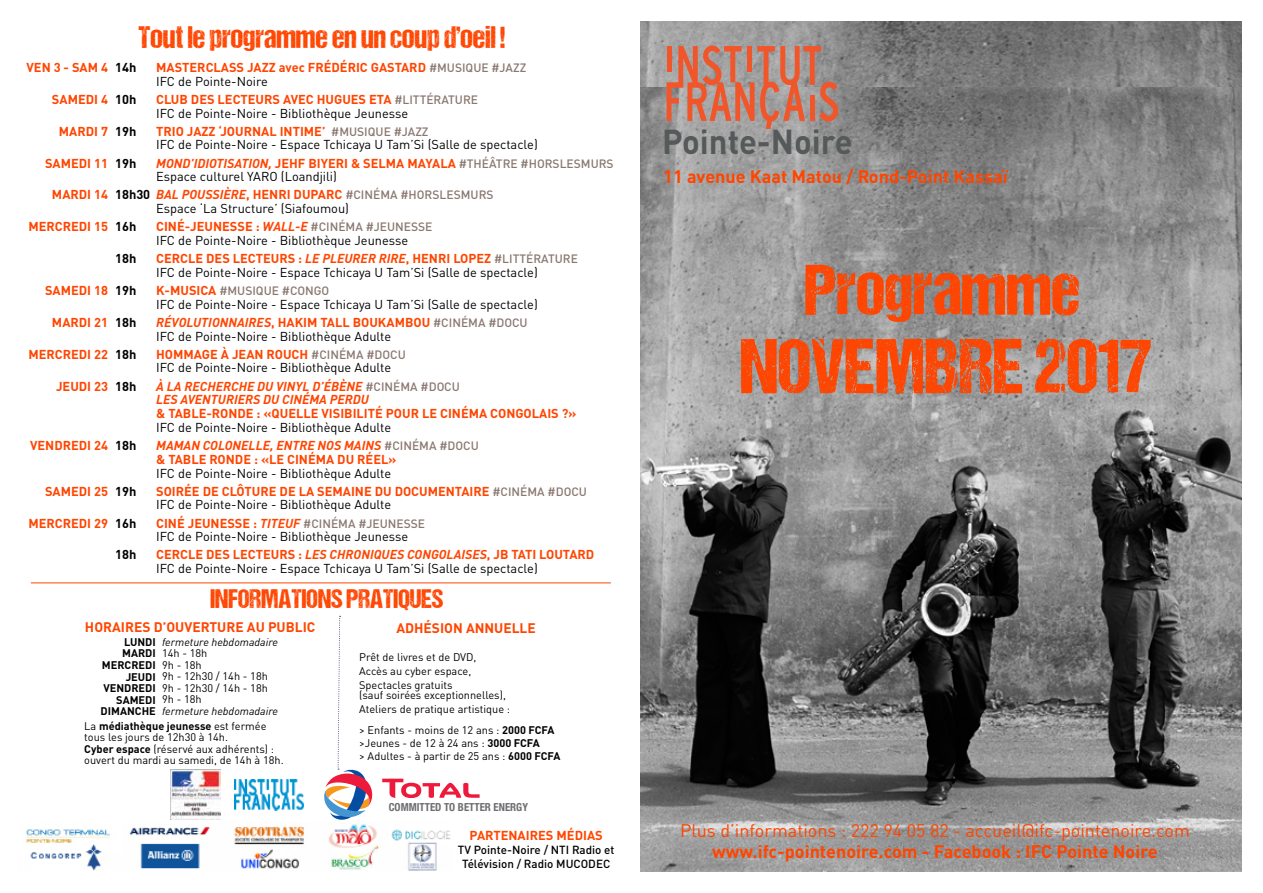
<style>
.page{position:relative;width:1263px;height:893px;background:#fff}
.page>*{position:absolute;margin:0;border:0;box-sizing:border-box;transform-origin:0 0}
.t1{font:78px "DCC Ash";color:#ff4500}
.t2{font:72px "DCC Ash";color:#ff4500}
.t3{font:700 34.2px "DINOT";color:#56595a;scale:.96 1}
.t4{font:31.2px "DCC Ash";color:#ff4500}
.t5{font:26.85px "DCC Ash";color:#ff4500}
.t6{font:700 18px "DINOT";color:#ff4500}
.t7{font:18px "DINOT";color:#ff4500}
.t8{font:700 13.65px "DINOT";color:#ff4500}
.t9{font:700 12.9px "DINOT";color:#ff4500}
.t10{font:12.75px/18px "DINOT";color:#000}
.t11{font:700 12.75px/13.8px "DINOT";color:#ff4500}
.t12{font:700 12.75px "DINOT";color:#000}
.t13{font:italic 700 12.75px "DINOT";color:#ff4500}
.t14{font:500 12px "DINOT";color:#8a7770}
.t15{font:500 11.7px/14px "DINOT";color:#000;text-align:center}
.t16{font:700 condensed 11.1px "Helvetica Neue LT Std";color:#6d6e71}
.t17{font:10.95px/11.6px "DINOT";color:#000}
.t18{font:700 10.95px/11.6px "DINOT";color:#000;text-align:right}
.t19{font:italic 10.95px "DINOT";color:#000}
.s1{font-weight:500;font-size:12px;color:#8a7770}
.s2{font-weight:400;color:#000}
.s3{font-weight:700;color:#ff4500}
.s4{font-weight:700;font-style:italic;color:#ff4500}
.s5{font-weight:700;font-style:italic;font-size:12.75px;color:#ff4500}
.s6{font-weight:700;font-size:12.75px;color:#ff4500}
.s7{font-weight:700}
</style>
<div class="page">
<img style="left:640px;top:21px;width:602px;height:66px">
<img style="left:640px;top:87px;width:602px;height:784px">
<img style="left:171px;top:769px;width:50px;height:50px">
<img style="left:235px;top:779px;width:68px;height:32px">
<svg style="left:382px;top:779px;width:98px;height:19px"></svg>
<svg style="left:324px;top:616px;width:49px;height:204px"></svg>
<img style="left:26px;top:824px;width:425px;height:47px">
<hr style="left:31px;top:583px;width:580px;height:1px;background:#ff4500">
<svg style="left:666px;top:45px;width:172px;height:84px;background:#bc8576"></svg>
<p class="t11" style="left:26px;top:60px;width:83px">VEN 3 - SAM 4</p>
<p class="t11" style="left:52px;top:92px;width:58px">SAMEDI 4</p>
<p class="t11" style="left:59px;top:124px;width:51px">MARDI 7</p>
<p class="t11" style="left:45px;top:156px;width:65px">SAMEDI 11</p>
<p class="t11" style="left:52px;top:188px;width:58px">MARDI 14</p>
<p class="t11" style="left:28px;top:219px;width:81px">MERCREDI 15</p>
<p class="t11" style="left:45px;top:283px;width:65px">SAMEDI 18</p>
<p class="t11" style="left:52px;top:315px;width:58px">MARDI 21</p>
<p class="t11" style="left:28px;top:347px;width:81px">MERCREDI 22</p>
<p class="t11" style="left:56px;top:379px;width:54px">JEUDI 23</p>
<p class="t11" style="left:30px;top:438px;width:79px">VENDREDI 24</p>
<p class="t11" style="left:45px;top:484px;width:65px">SAMEDI 25</p>
<p class="t11" style="left:28px;top:516px;width:81px">MERCREDI 29</p>
<h3 class="t4" style="left:138px;top:21px;width:368px">Tout le programme en un coup d’oeil !</h3>
<p class="t11" style="left:156px;top:60px;width:372px">MASTERCLASS JAZZ avec FRÉDÉRIC GASTARD <span class="s1">#MUSIQUE #JAZZ<br></span><span class="s2">IFC de Pointe-Noire</span></p>
<p class="t10" style="left:156px;top:92px;width:323px;line-height:13.8px"><span class="s3">CLUB DES LECTEURS AVEC HUGUES ETA</span> <span class="s1">#LITTÉRATURE<br></span>IFC de Pointe-Noire - Bibliothèque Jeunesse</p>
<p class="t10" style="left:156px;top:124px;width:383px;line-height:13.8px"><span class="s3">TRIO JAZZ ‘JOURNAL INTIME’</span> <span class="s1">#MUSIQUE #JAZZ<br></span>IFC de Pointe-Noire - Espace Tchicaya U Tam’Si (Salle de spectacle)</p>
<p class="t10" style="left:156px;top:156px;width:459px;line-height:13.8px"><span class="s4">MOND’IDIOTISATION,</span> <span class="s3">JEHF BIYERI &amp; SELMA MAYALA</span> <span class="s1">#THÉÂTRE #HORSLESMURS<br></span>Espace culturel YARO (Loandjili)</p>
<p class="t14" style="left:156px;top:187px;width:339px"><span class="s5">BAL POUSSIÈRE</span><span class="s6">, HENRI DUPARC</span> #CINÉMA #HORSLESMURS</p>
<p class="t10" style="left:156px;top:199px;width:194px">Espace ‘La Structure’ (Siafoumou)</p>
<p class="t14" style="left:156px;top:219px;width:278px"><span class="s6">CINÉ-JEUNESSE :</span> <span class="s5">WALL-E</span> #CINÉMA #JEUNESSE</p>
<p class="t10" style="left:156px;top:231px;width:423px">IFC de Pointe-Noire - Bibliothèque Jeunesse<br><span class="s3">CERCLE DES LECTEURS :</span> <span class="s4">LE PLEURER RIRE</span><span class="s3">, HENRI LOPEZ</span> <span class="s1">#LITTÉRATURE</span></p>
<p class="t10" style="left:156px;top:263px;width:383px">IFC de Pointe-Noire - Espace Tchicaya U Tam’Si (Salle de spectacle)</p>
<p class="t14" style="left:156px;top:283px;width:175px"><span class="s6">K-MUSICA</span> #MUSIQUE #CONGO</p>
<p class="t10" style="left:156px;top:295px;width:383px">IFC de Pointe-Noire - Espace Tchicaya U Tam’Si (Salle de spectacle)<br><span class="s4">RÉVOLUTIONNAIRES</span><span class="s3">, HAKIM TALL BOUKAMBOU</span> <span class="s1">#CINÉMA #DOCU</span></p>
<p class="t10" style="left:156px;top:327px;width:251px">IFC de Pointe-Noire - Bibliothèque Adulte<br><span class="s3">HOMMAGE À JEAN ROUCH</span> <span class="s1">#CINÉMA #DOCU</span></p>
<p class="t10" style="left:156px;top:359px;width:305px">IFC de Pointe-Noire - Bibliothèque Adulte<br><span class="s4">À LA RECHERCHE DU VINYL D’ÉBÈNE</span> <span class="s1">#CINÉMA #DOCU</span></p>
<p class="t13" style="left:156px;top:391px;width:214px">LES AVENTURIERS DU CINÉMA PERDU</p>
<p class="t11" style="left:156px;top:406px;width:422px">&amp; TABLE-RONDE : «QUELLE VISIBILITÉ POUR LE CINÉMA CONGOLAIS ?»</p>
<p class="t10" style="left:156px;top:418px;width:324px">IFC de Pointe-Noire - Bibliothèque Adulte<br><span class="s4">MAMAN COLONELLE, ENTRE NOS MAINS</span> <span class="s1">#CINÉMA #DOCU</span></p>
<p class="t11" style="left:156px;top:452px;width:242px">&amp; TABLE RONDE : «LE CINÉMA DU RÉEL»</p>
<p class="t11" style="left:156px;top:464px;width:432px;line-height:18px"><span class="s2">IFC de Pointe-Noire - Bibliothèque Adulte<br></span>SOIRÉE DE CLÔTURE DE LA SEMAINE DU DOCUMENTAIRE <span class="s1">#CINÉMA #DOCU</span></p>
<p class="t10" style="left:156px;top:496px;width:237px">IFC de Pointe-Noire - Bibliothèque Adulte</p>
<p class="t14" style="left:156px;top:515px;width:270px"><span class="s6">CINÉ JEUNESSE :</span> <span class="s5">TITEUF</span> #CINÉMA #JEUNESSE</p>
<p class="t10" style="left:156px;top:527px;width:440px">IFC de Pointe-Noire - Bibliothèque Jeunesse<br><span class="s3">CERCLE DES LECTEURS :</span> <span class="s4">LES CHRONIQUES CONGOLAISES</span><span class="s3">, JB TATI LOUTARD</span></p>
<p class="t10" style="left:156px;top:559px;width:383px">IFC de Pointe-Noire - Espace Tchicaya U Tam’Si (Salle de spectacle)</p>
<p class="t12" style="left:115px;top:59px;width:23px">14h</p>
<p class="t12" style="left:115px;top:91px;width:23px">10h</p>
<p class="t12" style="left:115px;top:123px;width:23px">19h</p>
<p class="t12" style="left:115px;top:155px;width:23px">19h</p>
<p class="t12" style="left:115px;top:186px;width:37px">18h30</p>
<p class="t12" style="left:115px;top:218px;width:23px">16h</p>
<p class="t12" style="left:115px;top:250px;width:23px">18h</p>
<p class="t12" style="left:115px;top:282px;width:23px">19h</p>
<p class="t12" style="left:115px;top:314px;width:23px">18h</p>
<p class="t12" style="left:115px;top:346px;width:23px">18h</p>
<p class="t12" style="left:115px;top:378px;width:23px">18h</p>
<p class="t12" style="left:115px;top:437px;width:23px">18h</p>
<p class="t12" style="left:115px;top:483px;width:23px">19h</p>
<p class="t12" style="left:115px;top:515px;width:23px">16h</p>
<p class="t12" style="left:115px;top:546px;width:23px">18h</p>
<h3 class="t5" style="left:211px;top:584px;width:234px">INFORMATIONS PRATIQUES</h3>
<p class="t8" style="left:396px;top:619px;width:141px">ADHÉSION ANNUELLE</p>
<p class="t17" style="left:359px;top:650px;width:119px;line-height:14px">Prêt de livres et de DVD,<br>Accès au cyber espace,<br>Spectacles gratuits</p>
<p class="t17" style="left:359px;top:688px;width:152px;line-height:14px">(sauf soirées exceptionnelles),<br>Ateliers de pratique artistique :</p>
<p class="t17" style="left:359px;top:723px;width:203px;line-height:13.2px">&gt; Enfants - moins de 12 ans : <span class="s7">2000 FCFA </span>&gt;Jeunes - de 12 à 24 ans : <span class="s7">3000 FCFA<br></span>&gt; Adultes - à partir de 25 ans : <span class="s7">6000 FCFA</span></p>
<p class="t8" style="left:85px;top:618px;width:232px">HORAIRES D’OUVERTURE AU PUBLIC</p>
<p class="t18" style="left:101px;top:636px;width:57px">LUNDI<br>MARDI<br>MERCREDI<br>JEUDI<br>VENDREDI<br>SAMEDI<br>DIMANCHE</p>
<p class="t19" style="left:162px;top:635px;width:117px">fermeture hebdomadaire</p>
<p class="t17" style="left:162px;top:647px;width:107px">14h - 18h<br>9h - 18h<br>9h - 12h30 / 14h - 18h<br>9h - 12h30 / 14h - 18h<br>9h - 18h</p>
<p class="t19" style="left:162px;top:704px;width:117px">fermeture hebdomadaire</p>
<p class="t17" style="left:84px;top:720px;width:201px">La <span class="s7">médiathèque jeunesse</span> est fermée tous les jours de 12h30 à 14h.<br><span class="s7">Cyber espace</span> (réservé aux adhérents) : ouvert du mardi au samedi, de 14h à 18h.</p>
<p class="t16" style="left:389px;top:800px;width:141px">COMMITTED TO BETTER ENERGY</p>
<p class="t9" style="left:470px;top:827px;width:135px">PARTENAIRES MÉDIAS</p>
<p class="t15" style="left:458px;top:843px;width:158px">TV Pointe-Noire / NTI Radio et<br>Télévision / Radio MUCODEC</p>
<h3 class="t3" style="left:662px;top:119px;width:200px">Pointe-Noire</h3>
<h3 class="t6" style="left:663px;top:165px;width:346px">11 avenue Kaat Matou / Rond-Point Kassaï</h3>
<h2 class="t2" style="left:804px;top:251px;width:277px">Programme</h2>
<h1 class="t1" style="left:740px;top:324px;width:413px">NOVEMBRE 2017</h1>
<h3 class="t7" style="left:680px;top:819px;width:511px">Plus d’informations : 222 94 05 82 - accueil@ifc-pointenoire.com</h3>
<h3 class="t6" style="left:712px;top:840px;width:447px">www.ifc-pointenoire.com - Facebook : IFC Pointe Noire</h3>
</div>
